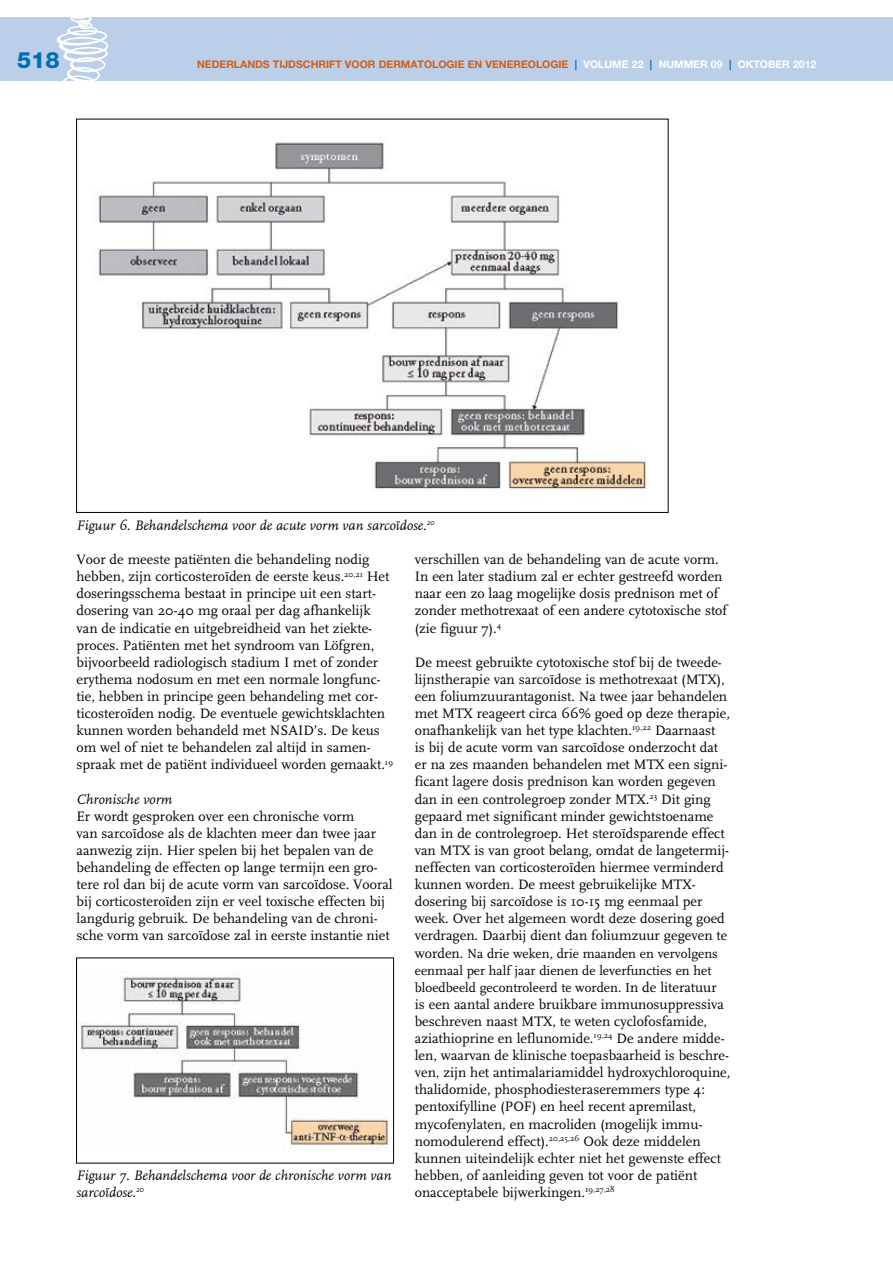
<style>
.page{position:relative;width:893px;height:1263px;background:#fff}
.page>*{position:absolute;margin:0;border:0;box-sizing:border-box;transform-origin:0 0}
.t1{font:800 22.5px "Helvetica Neue";color:#006eb6}
.t2{font:14.25px/17.1px "FF Scala";color:#000}
.t3{font:italic 14.25px/17.1px "FF Scala";color:#000}
.t4{font:13.5px/17.1px "FF Scala";color:#000}
.t5{font:700 10.5px "Helvetica Neue";color:#d25e16}
.s1{color:#006eb6}
.s2{color:#fff}
.s3{font-size:14.25px}
</style>
<div class="page">
<div style="left:0;top:17px;width:893px;height:64px;background:#bccfe9"></div>
<svg style="left:57px;top:17px;width:51px;height:64px"></svg>
<img style="left:98px;top:142px;width:550px;height:348px">
<img style="left:79px;top:974px;width:309px;height:177px">
<div style="left:76px;top:957px;width:318px;height:206px;border:1px solid #000"></div>
<h1 class="t1" style="left:17px;top:52px;width:44px">518</h1>
<p class="t5" style="left:197px;top:61px;width:621px">NEDERLANDS TIJDSCHRIFT VOOR DERMATOLOGIE EN VENEREOLOGIE <span class="s1">|</span> <span class="s2">VOLUME 22</span> <span class="s1">|</span> <span class="s2">NUMMER 09</span> <span class="s1">|</span> <span class="s2">OKTOBER 2012</span></p>
<p class="t3" style="left:77px;top:517px;width:360px">Figuur 6. Behandelschema voor de acute vorm van sarcoïdose.<sup>20</sup></p>
<p class="t2" style="left:77px;top:552px;width:318px">Voor de meeste patiënten die behandeling nodig hebben, zijn corticosteroïden de eerste keus.<sup>20,21</sup> Het doseringsschema bestaat in principe uit een start&shy;dosering van 20-40 mg oraal per dag afhankelijk van de indicatie en uitgebreidheid van het ziekte&shy;proces. Patiënten met het syndroom van Löfgren, bijvoorbeeld radiologisch stadium I met of zonder erythema nodosum en met een normale longfunc&shy;tie, hebben in principe geen behandeling met cor&shy;ticosteroïden nodig. De eventuele gewichtsklachten kunnen worden behandeld met NSAID’s. De keus om wel of niet te behandelen zal altijd in samen&shy;spraak met de patiënt individueel worden gemaakt.<sup>19</sup></p>
<p class="t3" style="left:77px;top:791px;width:97px">Chronische vorm</p>
<p class="t2" style="left:77px;top:808px;width:318px">Er wordt gesproken over een chronische vorm<br>van sarcoïdose als de klachten meer dan twee jaar aanwezig zijn. Hier spelen bij het bepalen van de behandeling de effecten op lange termijn een gro&shy;tere rol dan bij de acute vorm van sarcoïdose. Vooral bij corticosteroïden zijn er veel toxische effecten bij langdurig gebruik. De behandeling van de chroni&shy;sche vorm van sarcoïdose zal in eerste instantie niet</p>
<p class="t3" style="left:77px;top:1167px;width:316px">Figuur 7. Behandelschema voor de chronische vorm van sarcoïdose.<sup>20</sup></p>
<p class="t2" style="left:415px;top:552px;width:314px">verschillen van de behandeling van de acute vorm.<br>In een later stadium zal er echter gestreefd worden naar een zo laag mogelijke dosis prednison met of zonder methotrexaat of een andere cytotoxische stof (zie figuur 7).<sup>4</sup></p>
<p class="t2" style="left:415px;top:654px;width:317px">De meest gebruikte cytotoxische stof bij de tweede&shy;lijnstherapie van sarcoïdose is methotrexaat (MTX), een foliumzuurantagonist. Na twee jaar behandelen met MTX reageert circa 66% goed op deze therapie, onafhankelijk van het type klachten.<sup>19,22</sup> Daarnaast<br>is bij de acute vorm van sarcoïdose onderzocht dat er na zes maanden behandelen met MTX een signi&shy;ficant lagere dosis prednison kan worden gegeven dan in een controlegroep zonder MTX.<sup>23</sup> Dit ging gepaard met significant minder gewichtstoename dan in de controlegroep. Het steroïdsparende effect van MTX is van groot belang, omdat de langetermij&shy;neffecten van corticosteroïden hiermee verminderd kunnen worden. De meest gebruikelijke MTX&shy;dosering bij sarcoïdose is 10-15 mg eenmaal per week. Over het algemeen wordt deze dosering goed verdragen. Daarbij dient dan foliumzuur gegeven te</p>
<p class="t4" style="left:415px;top:945px;width:305px"><span class="s3">worden.</span> Na drie weken, drie maanden en vervolgens eenmaal per half jaar dienen de leverfuncties en het bloedbeeld gecontroleerd te worden. I<span class="s3">n de literatuur</span></p>
<p class="t2" style="left:415px;top:996px;width:317px">is een aantal andere bruikbare immunosuppressiva beschreven naast MTX, te weten cyclofosfamide, aziathioprine en leflunomide.<sup>19,24</sup> De andere midde&shy;len, waarvan de klinische toepasbaarheid is beschre&shy;ven, zijn het antimalariamiddel hydroxychloroquine, thalidomide, phos phodiesteraseremmers type 4: pentoxifylline (POF) en heel recent apremilast, mycofenylaten, en macroliden (mogelijk immu&shy;nomodulerend effect).<sup>20,25,26</sup> Ook deze middelen kunnen uiteindelijk echter niet het gewenste effect hebben, of aanleiding geven tot voor de patiënt onacceptabele bijwerkingen.<sup>19,27,28</sup></p>
</div>
